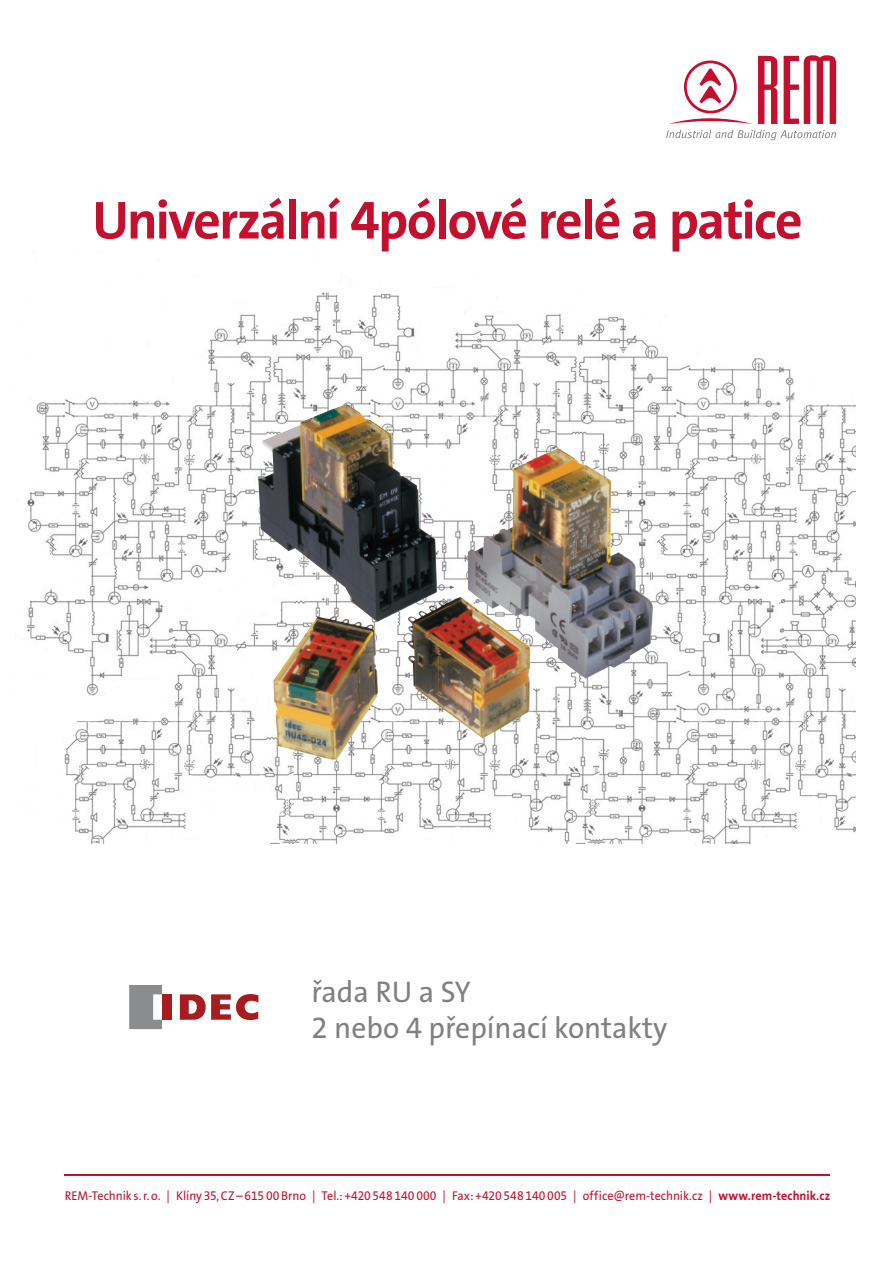
<style>
.page{position:relative;width:893px;height:1263px;background:#fff}
.page>*{position:absolute;margin:0;border:0;box-sizing:border-box;transform-origin:0 0}
.hlavní_nadpis{font:700 54px "The Sans Os F";letter-spacing:-.035em;color:#c3102f}
.highlights_1__strana{font:30px "The Sans Os F";color:#808083}
.t1{font:12.75px "The Sans Os F";color:#c3102f;scale:.95 1}
.s1{font-weight:700}
</style>
<div class="page">
<img style="left:27px;top:292px;width:829px;height:552px">
<svg style="left:666px;top:130px;width:170px;height:10px"></svg>
<svg style="left:758px;top:56px;width:19px;height:68px"></svg>
<svg style="left:784px;top:55px;width:52px;height:69px"></svg>
<svg style="left:669px;top:61px;width:83px;height:63px"></svg>
<svg style="left:129px;top:985px;width:33px;height:44px"></svg>
<div style="left:162px;top:994px;width:9px;height:26px;background:#a61c1f"></div>
<svg style="left:180px;top:994px;width:78px;height:26px"></svg>
<img style="left:258px;top:404px;width:395px;height:355px">
<hr style="left:65px;top:1174px;width:765px;height:1px;background:#c3102f">
<p class="hlavní_nadpis" style="left:92px;top:186px;width:712px">Univerzální 4pólové relé a patice</p>
<p class="highlights_1__strana" style="left:311px;top:973px;width:161px">řada RU a SY</p>
<p class="highlights_1__strana" style="left:311px;top:1009px;width:357px">2 nebo 4 přepínací kontakty</p>
<p class="t1" style="left:65px;top:1188px;width:807px">REM-Technik s.r.o. | Klíny 35, CZ – 615 00 Brno | Tel.: +420 548 140 000 | Fax: +420 548 140 005 | office@rem-technik.cz | <span class="s1">www.rem-technik.cz</span></p>
</div>
